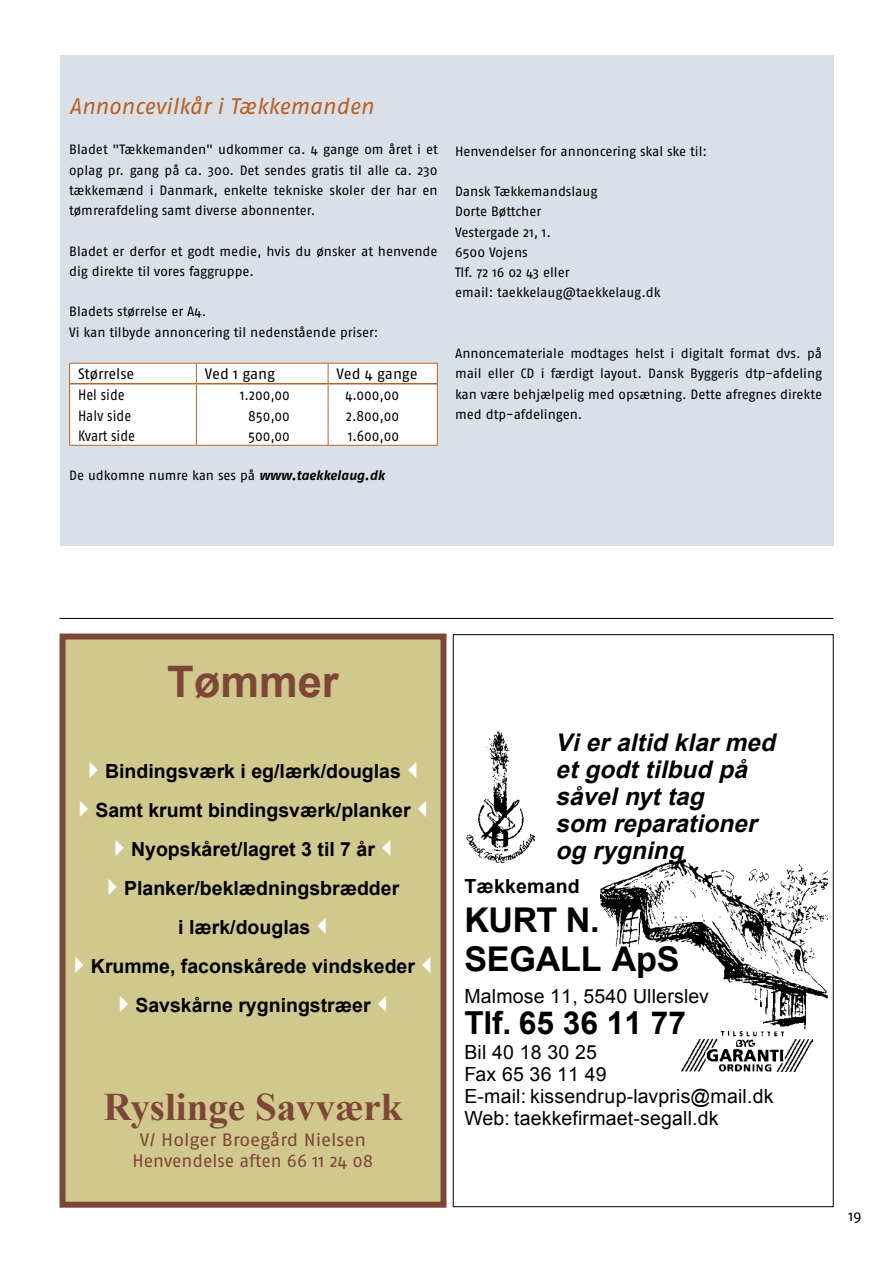
<style>
.page{position:relative;width:893px;height:1263px;background:#fff}
.page>*{position:absolute;margin:0;border:0;box-sizing:border-box;transform-origin:0 0}
.t1{font:700 43.5px "Arial";color:#7d4738}
.t2{font:700 39px "Times New Roman";color:#7d4738}
.t3{font:700 34.05px/38.8px "Arial";letter-spacing:-.005em;color:#000}
.t4{font:700 31.65px "Arial";letter-spacing:-.005em;color:#000}
.t5{font:italic 700 24.3px/26.8px "Arial";color:#000}
.t6{font:italic 22.5px "Fago No";color:#b96127}
.t7{font:700 19.5px "Arial";color:#000}
.t8{font:19.5px/21.9px "Arial";letter-spacing:.01em;color:#000}
.t9{font:18px/21px "Fago No";letter-spacing:-.005em;color:#7d4738;text-align:center;scale:1.07 1}
.t10{font:15px "Fago No";color:#000;scale:.88 1}
.t11{font:15px "Fago No";color:#000}
.t12{font:13.5px/20.2px "Fago No";letter-spacing:-.005em;color:#000}
.s1{font-weight:700;font-style:italic}
</style>
<div class="page">
<div style="left:60px;top:55px;width:773px;height:491px;background:#d9e0e7"></div>
<div style="left:63px;top:636px;width:380px;height:569px;background:#d0c88d"></div>
<div style="left:60px;top:633px;width:386px;height:575px;border:6px solid #7d4738"></div>
<img style="left:600px;top:858px;width:228px;height:171px">
<img style="left:466px;top:730px;width:69px;height:133px">
<img style="left:681px;top:1031px;width:132px;height:41px">
<div style="left:69px;top:363px;width:369px;height:82px;background:#fff"></div>
<hr style="left:69px;top:445px;width:127px;height:1px;background:#b96127">
<hr style="left:196px;top:445px;width:132px;height:1px;background:#b96127">
<hr style="left:328px;top:445px;width:110px;height:1px;background:#b96127">
<hr style="left:70px;top:383px;width:126px;height:1px;background:#b96127">
<hr style="left:196px;top:383px;width:132px;height:1px;background:#b96127">
<hr style="left:328px;top:383px;width:109px;height:1px;background:#b96127">
<hr style="left:60px;top:618px;width:773px;height:1px;background:#000">
<h3 class="t6" style="left:69px;top:93px;width:306px">Annoncevilkår i Tækkemanden</h3>
<p class="t12" style="left:69px;top:139px;width:370px;text-align:justify">Bladet "Tækkemanden" udkommer ca. 4 gange om året i et oplag pr. gang på ca. 300. Det sendes gratis til alle ca. 230 tækkemænd i Danmark, enkelte tekniske skoler der har en tømrerafdeling samt diverse abonnenter.</p>
<p class="t12" style="left:69px;top:241px;width:370px">Bladet er derfor et godt medie, hvis du ønsker at henvende dig direkte til vores faggruppe.</p>
<p class="t12" style="left:69px;top:301px;width:311px">Bladets størrelse er A4.<br>Vi kan tilbyde annoncering til nedenstående priser:</p>
<p class="t11" style="left:78px;top:366px;width:58px">Størrelse</p>
<p class="t11" style="left:205px;top:366px;width:72px">Ved 1 gang</p>
<p class="t11" style="left:337px;top:366px;width:82px">Ved 4 gange</p>
<p class="t10" style="left:78px;top:386px;width:55px">Hel side</p>
<p class="t10" style="left:240px;top:386px;width:58px">1.200,00</p>
<p class="t10" style="left:345px;top:386px;width:63px">4.000,00</p>
<p class="t10" style="left:78px;top:407px;width:62px">Halv side</p>
<p class="t10" style="left:248px;top:407px;width:49px">850,00</p>
<p class="t10" style="left:346px;top:407px;width:62px">2.800,00</p>
<p class="t10" style="left:78px;top:427px;width:66px">Kvart side</p>
<p class="t10" style="left:248px;top:427px;width:49px">500,00</p>
<p class="t10" style="left:348px;top:427px;width:59px">1.600,00</p>
<p class="t12" style="left:69px;top:465px;width:317px">De udkomne numre kan ses på <span class="s1">www.taekkelaug.dk</span></p>
<p class="t12" style="left:455px;top:141px;width:253px">Henvendelser for annoncering skal ske til:</p>
<p class="t12" style="left:455px;top:181px;width:207px">Dansk Tækkemandslaug<br>Dorte Bøttcher<br>Vestergade 21, 1.<br>6500 Vojens<br>Tlf. 72 16 02 43 eller<br>email: taekkelaug@taekkelaug.dk</p>
<p class="t12" style="left:455px;top:343px;width:369px;text-align:justify">Annoncemateriale modtages helst i digitalt format dvs. på mail eller CD i færdigt layout. Dansk Byggeris dtp-afdeling kan være behjælpelig med opsætning. Dette afregnes direkte med dtp-afdelingen.</p>
<h1 class="t1" style="left:167px;top:653px;width:173px">Tømmer</h1>
<h3 class="t7" style="left:105px;top:759px;width:297px">Bindingsværk i eg/lærk/douglas</h3>
<h3 class="t7" style="left:95px;top:798px;width:317px">Samt krumt bindingsværk/planker</h3>
<h3 class="t7" style="left:131px;top:837px;width:245px">Nyopskåret/lagret 3 til 7 år</h3>
<h3 class="t7" style="left:124px;top:876px;width:277px">Planker/beklædningsbrædder</h3>
<h3 class="t7" style="left:178px;top:915px;width:134px">i lærk/douglas</h3>
<h3 class="t7" style="left:91px;top:954px;width:326px">Krumme, faconskårede vindskeder</h3>
<h3 class="t7" style="left:135px;top:993px;width:237px">Savskårne rygningstræer</h3>
<h2 class="t2" style="left:104px;top:1080px;width:300px">Ryslinge Savværk</h2>
<h3 class="t9" style="left:133px;top:1129px;width:227px">V/ Holger Broegård Nielsen<br>Henvendelse aften 66 11 24 08</h3>
<h3 class="t5" style="left:556px;top:730px;width:228px">Vieraltid klarmed etgodttilbud på såvelnyttag<br>som reparationer og rygning</h3>
<h3 class="t7" style="left:464px;top:874px;width:117px">Tækkemand</h3>
<h3 class="t3" style="left:464px;top:902px;width:217px">KURT N.<br>SEGALL ApS</h3>
<h3 class="t8" style="left:464px;top:986px;width:246px">Malmose 11, 5540 Ullerslev</h3>
<h3 class="t4" style="left:464px;top:1002px;width:223px">Tlf. 65 36 11 77</h3>
<h3 class="t8" style="left:464px;top:1042px;width:311px">Bil 40 18 30 25<br>Fax 65 36 11 49<br>E-mail: kissendrup-lavpris@mail.dk<br>Web: taekkefirmaet-segall.dk</h3>
<p class="t11" style="left:849px;top:1207px;width:15px">19</p>
</div>
